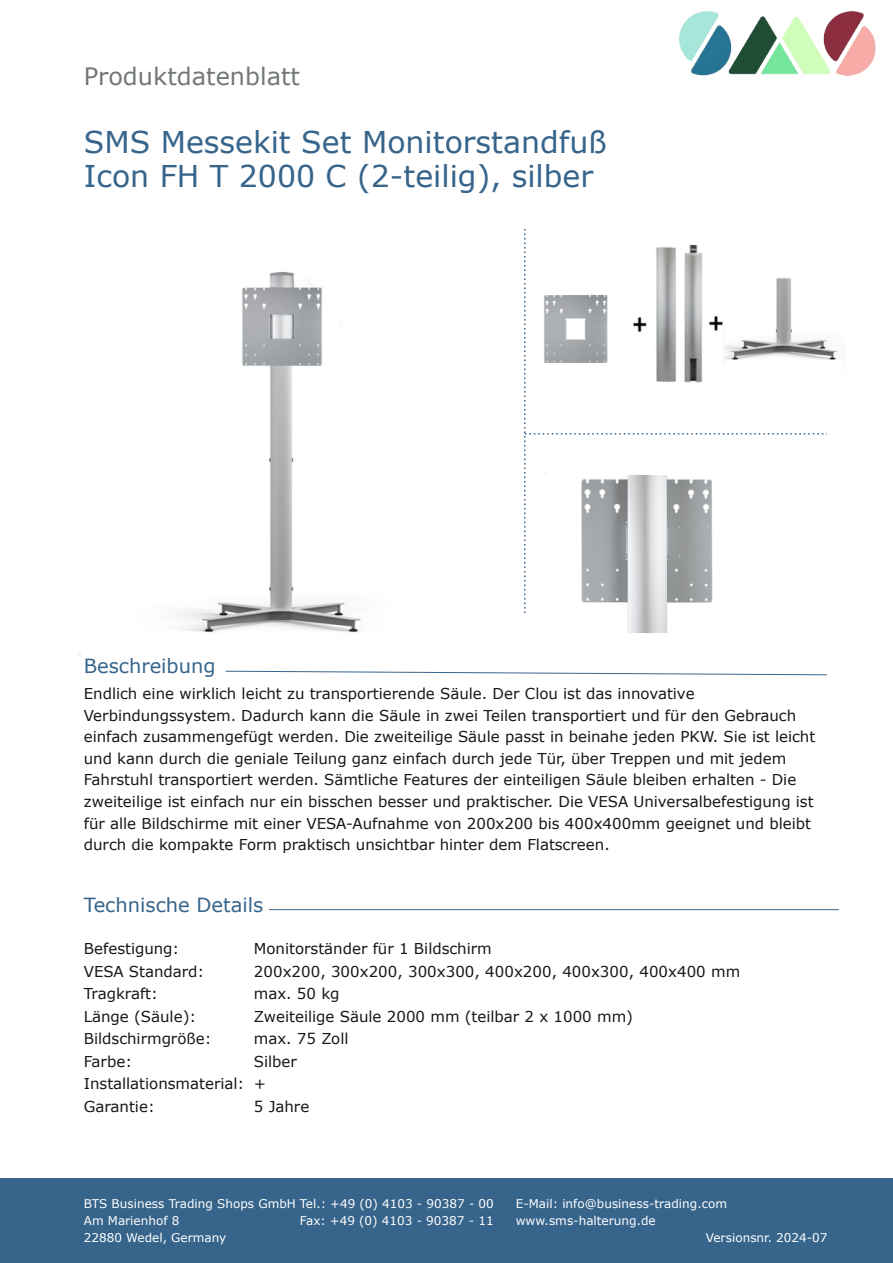
<style>
.page{position:relative;width:893px;height:1263px;background:#fff}
.page>*{position:absolute;margin:0;border:0;box-sizing:border-box;transform-origin:0 0}
.t1{font:30px/34px "Verdana";color:#36648b}
.t2{font:24px "Verdana";color:#727777}
.t3{font:19.5px "Verdana";color:#36648b}
.t4{font:15px/22.5px "Verdana";color:#181715}
.t5{font:12px "Verdana";letter-spacing:.005em;color:#fff}
</style>
<div class="page">
<div style="left:0;top:1178px;width:893px;height:85px;background:#36648b"></div>
<svg style="left:225px;top:670px;width:602px;height:5px"></svg>
<hr style="left:269px;top:909px;width:570px;height:1px;background:#36648b">
<svg style="left:524px;top:229px;width:303px;height:385px"></svg>
<img style="left:679px;top:11px;width:196px;height:65px">
<img style="left:79px;top:272px;width:282px;height:384px">
<h2 class="t2" style="left:84px;top:61px;width:218px">Produktdatenblatt</h2>
<h1 class="t1" style="left:84px;top:124px;width:525px">SMS Messekit Set Monitorstandfuß<br>Icon FH T 2000 C (2-teilig), silber</h1>
<h3 class="t3" style="left:84px;top:653px;width:133px">Beschreibung</h3>
<p class="t4" style="left:84px;top:682px;width:733px;line-height:21.6px">Endlich eine wirklich leicht zu transportierende Säule. Der Clou ist das innovative Verbindungssystem. Dadurch kann die Säule in zwei Teilen transportiert und für den Gebrauch einfach zusammengefügt werden. Die zweiteilige Säule passt in beinahe jeden PKW. Sie ist leicht und kann durch die geniale Teilung ganz einfach durch jede Tür, über Treppen und mit jedem Fahrstuhl transportiert werden. Sämtliche Features der einteiligen Säule bleiben erhalten - Die zweiteilige ist einfach nur ein bisschen besser und praktischer. Die VESA Universalbefestigung ist für alle Bildschirme mit einer VESA-Aufnahme von 200x200 bis 400x400mm geeignet und bleibt durch die kompakte Form praktisch unsichtbar hinter dem Flatscreen.</p>
<h3 class="t3" style="left:84px;top:893px;width:181px">Technische Details</h3>
<p class="t4" style="left:84px;top:937px;width:162px">Befestigung:<br>VESA Standard:<br>Tragkraft:<br>Länge (Säule):<br>Bildschirmgröße:<br>Farbe:<br>Installationsmaterial:<br>Garantie:</p>
<p class="t4" style="left:254px;top:937px;width:488px">Monitorständer für 1 Bildschirm<br>200x200, 300x200, 300x300, 400x200, 400x300, 400x400 mm max. 50 kg<br>Zweiteilige Säule 2000 mm (teilbar 2 x 1000 mm)<br>max. 75 Zoll<br>Silber<br>+<br>5 Jahre</p>
<p class="t5" style="left:84px;top:1196px;width:412px">BTS Business Trading Shops GmbH Tel.: +49 (0) 4103 - 90387 - 00</p>
<p class="t5" style="left:516px;top:1196px;width:213px">E-Mail: info@business-trading.com</p>
<p class="t5" style="left:84px;top:1213px;width:97px">Am Marienhof 8</p>
<p class="t5" style="left:300px;top:1213px;width:195px">Fax: +49 (0) 4103 - 90387 - 11</p>
<p class="t5" style="left:516px;top:1213px;width:141px">www.sms-halterung.de</p>
<p class="t5" style="left:84px;top:1230px;width:144px">22880 Wedel, Germany</p>
<p class="t5" style="left:706px;top:1230px;width:123px">Versionsnr. 2024-07</p>
</div>
